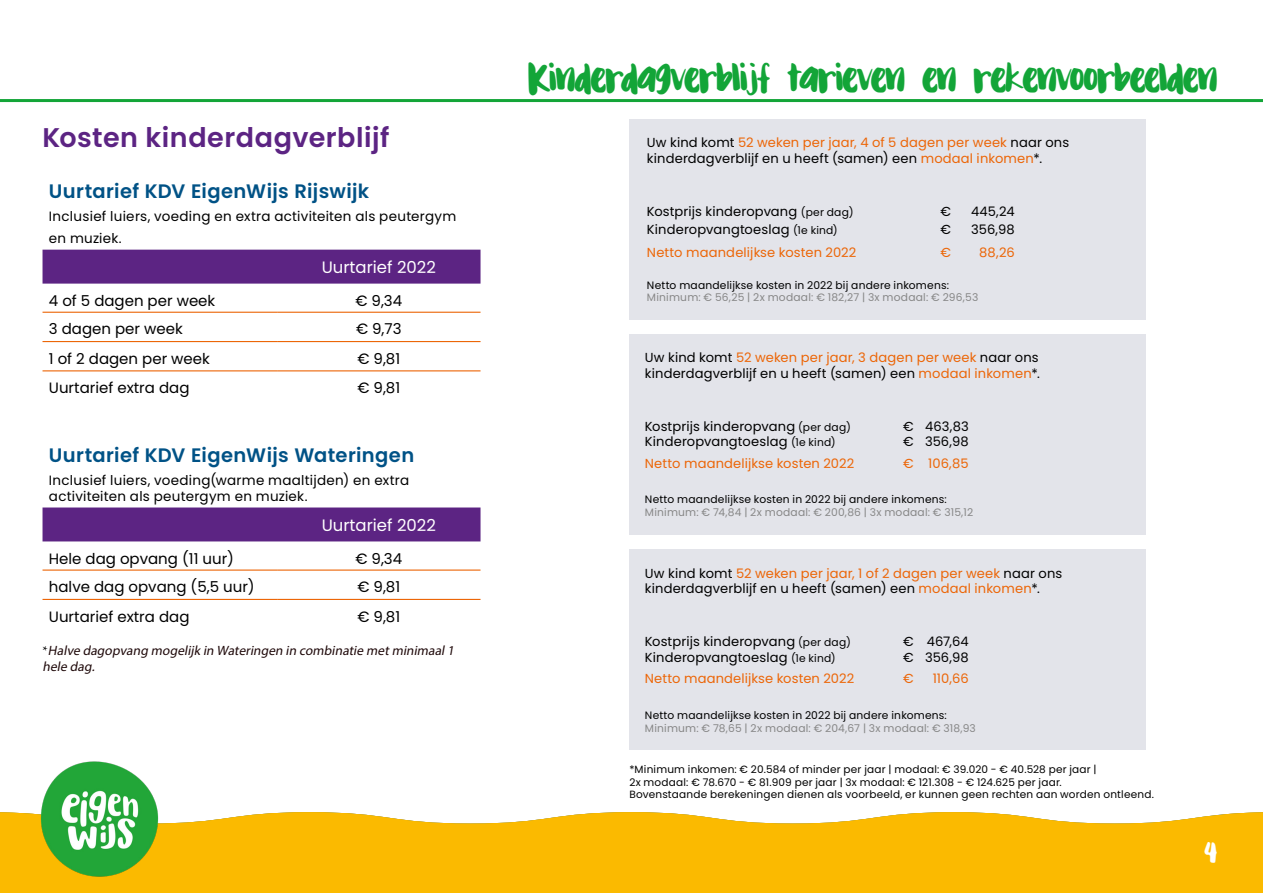
<style>
.page{position:relative;width:1263px;height:893px;background:#fff}
.page>*{position:absolute;margin:0;border:0;box-sizing:border-box;transform-origin:0 0}
.t1{font:45px "Mix Yonder";letter-spacing:-.03em;color:#13a538}
.t2{font:45px "Mix Yonder";color:#fff}
.t3{font:600 27px "Poppins";letter-spacing:.02em;color:#5c2483}
.t4{font:600 19.5px "Poppins";letter-spacing:.02em;color:#005286}
.t5{font:16.5px "Poppins";color:#fff}
.t6{font:15px "Poppins";color:#000}
.t7{font:13.5px/22.5px "Poppins";letter-spacing:.02em;color:#000}
.t8{font:italic 13.5px/15.1px "Myriad Pro";color:#1f090a}
.t9{font:13.05px/15.8px "Poppins";letter-spacing:.015em;color:#000}
.t10{font:13.05px "Poppins";letter-spacing:.01em;color:#ec6608}
.t11{font:10.65px "Poppins";letter-spacing:.02em;color:#878787}
.t12{font:10.65px "Poppins";letter-spacing:.02em;color:#000}
.t13{font:10.5px/12.6px "Poppins";letter-spacing:.02em;color:#000}
.s1{font-family:"Minion Pro";font-style:normal;color:#000}
.s2{color:#ec6608}
.s3{font-size:10.65px}
</style>
<div class="page">
<svg style="left:0;top:812px;width:1263px;height:81px;background:#fbbe11"></svg>
<hr style="left:0;top:99px;width:1263px;height:3px;background:#13a538">
<div style="left:43px;top:250px;width:437px;height:34px;background:#5c2483"></div>
<hr style="left:43px;top:312px;width:234px;height:1px;background:#ec6608">
<hr style="left:277px;top:312px;width:203px;height:1px;background:#ec6608">
<hr style="left:43px;top:341px;width:234px;height:1px;background:#ec6608">
<hr style="left:277px;top:341px;width:203px;height:1px;background:#ec6608">
<hr style="left:43px;top:370px;width:234px;height:1px;background:#ec6608">
<hr style="left:277px;top:370px;width:203px;height:1px;background:#ec6608">
<img style="left:26px;top:761px;width:148px;height:130px">
<div style="left:629px;top:119px;width:517px;height:201px;background:#e3e4ea"></div>
<div style="left:629px;top:549px;width:517px;height:201px;background:#e3e4ea"></div>
<div style="left:43px;top:507px;width:437px;height:34px;background:#5c2483"></div>
<hr style="left:43px;top:569px;width:234px;height:2px;background:#ec6608">
<hr style="left:277px;top:569px;width:203px;height:2px;background:#ec6608">
<hr style="left:43px;top:599px;width:234px;height:1px;background:#ec6608">
<hr style="left:277px;top:599px;width:203px;height:1px;background:#ec6608">
<div style="left:629px;top:334px;width:517px;height:201px;background:#e3e4ea"></div>
<h2 class="t3" style="left:43px;top:122px;width:348px">Kosten kinderdagverblijf</h2>
<h3 class="t4" style="left:49px;top:180px;width:322px">Uurtarief KDV EigenWijs Rijswijk</h3>
<p class="t7" style="left:49px;top:205px;width:409px">Inclusief luiers, voeding en extra activiteiten als peutergym en muziek.</p>
<p class="t5" style="left:322px;top:258px;width:116px">Uurtarief 2022</p>
<p class="t6" style="left:49px;top:292px;width:168px">4 of 5 dagen per week</p>
<p class="t6" style="left:355px;top:292px;width:48px">€ 9,34</p>
<p class="t6" style="left:49px;top:320px;width:135px">3 dagen per week</p>
<p class="t6" style="left:356px;top:320px;width:47px">€ 9,73</p>
<p class="t6" style="left:49px;top:350px;width:162px">1 of 2 dagen per week</p>
<p class="t6" style="left:357px;top:350px;width:44px">€ 9,81</p>
<p class="t6" style="left:49px;top:379px;width:142px">Uurtarief extra dag</p>
<p class="t6" style="left:357px;top:379px;width:44px">€ 9,81</p>
<h3 class="t4" style="left:49px;top:444px;width:367px">Uurtarief KDV EigenWijs Wateringen</h3>
<p class="t7" style="left:49px;top:472px;width:362px;line-height:16.2px">Inclusief luiers, voeding(warme maaltijden) en extra activiteiten als peutergym en muziek.</p>
<p class="t5" style="left:322px;top:516px;width:116px">Uurtarief 2022</p>
<p class="t6" style="left:49px;top:550px;width:187px">Hele dag opvang (11 uur)</p>
<p class="t6" style="left:355px;top:550px;width:48px">€ 9,34</p>
<p class="t6" style="left:49px;top:578px;width:207px">halve dag opvang (5,5 uur)</p>
<p class="t6" style="left:357px;top:578px;width:44px">€ 9,81</p>
<p class="t6" style="left:49px;top:608px;width:142px">Uurtarief extra dag</p>
<p class="t6" style="left:357px;top:608px;width:44px">€ 9,81</p>
<p class="t8" style="left:43px;top:643px;width:416px"><span class="s1">*</span> Halve dagopvang mogelijk in Wateringen in combinatie metminimaal1 hele dag.</p>
<h1 class="t1" style="left:528px;top:52px;width:690px">Kinderdagverblijf tarieven en rekenvoorbeelden</h1>
<p class="t9" style="left:647px;top:135px;width:424px">Uw kind komt <span class="s2">52 weken per jaar, 4 of 5 dagen per week</span> naar ons kinderdagverblijf en u heeft (samen) een <span class="s2">modaal inkomen</span>*.</p>
<p class="t9" style="left:647px;top:202px;width:208px;line-height:17.9px">Kostprijs kinderopvang <span class="s3">(per dag)<br></span>Kinderopvangtoeslag <span class="s3">(1e kind)</span></p>
<p class="t10" style="left:647px;top:245px;width:211px">Netto maandelijkse kosten 2022</p>
<p class="t9" style="left:940px;top:202px;width:12px;line-height:17.9px">€ €</p>
<p class="t10" style="left:940px;top:245px;width:12px">€</p>
<p class="t9" style="left:971px;top:202px;width:45px;line-height:17.9px">445,24<br>356,98</p>
<p class="t10" style="left:979px;top:245px;width:37px">88,26</p>
<p class="t12" style="left:647px;top:279px;width:303px">Netto maandelijkse kosten in 2022 bij andere inkomens:</p>
<p class="t11" style="left:647px;top:292px;width:333px">Minimum: € 56,25 | 2x modaal: € 182,27 | 3x modaal: € 296,53</p>
<p class="t9" style="left:645px;top:350px;width:397px">Uw kind komt <span class="s2">52 weken per jaar, 3 dagen per week</span> naar ons kinderdagverblijf en u heeft (samen) een <span class="s2">modaal inkomen</span>*.</p>
<p class="t9" style="left:645px;top:418px;width:208px">Kostprijs kinderopvang <span class="s3">(per dag)<br></span>Kinderopvangtoeslag <span class="s3">(1e kind)</span></p>
<p class="t10" style="left:645px;top:456px;width:211px">Netto maandelijkse kosten 2022</p>
<p class="t9" style="left:903px;top:418px;width:12px">€ €</p>
<p class="t10" style="left:903px;top:456px;width:12px">€</p>
<p class="t9" style="left:925px;top:418px;width:45px">463,83<br>356,98</p>
<p class="t10" style="left:928px;top:456px;width:42px">106,85</p>
<p class="t12" style="left:645px;top:493px;width:303px">Netto maandelijkse kosten in 2022 bij andere inkomens:</p>
<p class="t11" style="left:645px;top:506px;width:330px">Minimum: € 74,84 | 2x modaal: € 200,86 | 3x modaal: € 315,12</p>
<p class="t9" style="left:645px;top:565px;width:419px">Uw kind komt <span class="s2">52 weken per jaar, 1 of 2 dagen per week</span> naar ons kinderdagverblijf en u heeft (samen) een <span class="s2">modaal inkomen</span>*.</p>
<p class="t9" style="left:645px;top:634px;width:208px">Kostprijs kinderopvang <span class="s3">(per dag)<br></span>Kinderopvangtoeslag <span class="s3">(1e kind)</span></p>
<p class="t10" style="left:645px;top:671px;width:211px">Netto maandelijkse kosten 2022</p>
<p class="t9" style="left:903px;top:634px;width:12px">€ €</p>
<p class="t10" style="left:903px;top:671px;width:12px">€</p>
<p class="t9" style="left:925px;top:634px;width:45px">467,64<br>356,98</p>
<p class="t10" style="left:933px;top:671px;width:37px">110,66</p>
<p class="t12" style="left:645px;top:709px;width:303px">Netto maandelijkse kosten in 2022 bij andere inkomens:</p>
<p class="t11" style="left:645px;top:722px;width:333px">Minimum: € 78,65 | 2x modaal: € 204,67 | 3x modaal: € 318,93</p>
<p class="t13" style="left:629px;top:763px;width:526px">*Minimum inkomen: € 20.584 of minder per jaar | modaal: € 39.020 - € 40.528 per jaar |<br>2x modaal: € 78.670 - € 81.909 per jaar | 3x modaal: € 121.308 - € 124.625 per jaar.<br>Bovenstaande berekeningen dienen als voorbeeld, er kunnen geen rechten aan worden ontleend.</p>
<h1 class="t2" style="left:1204px;top:825px;width:15px">4</h1>
</div>
